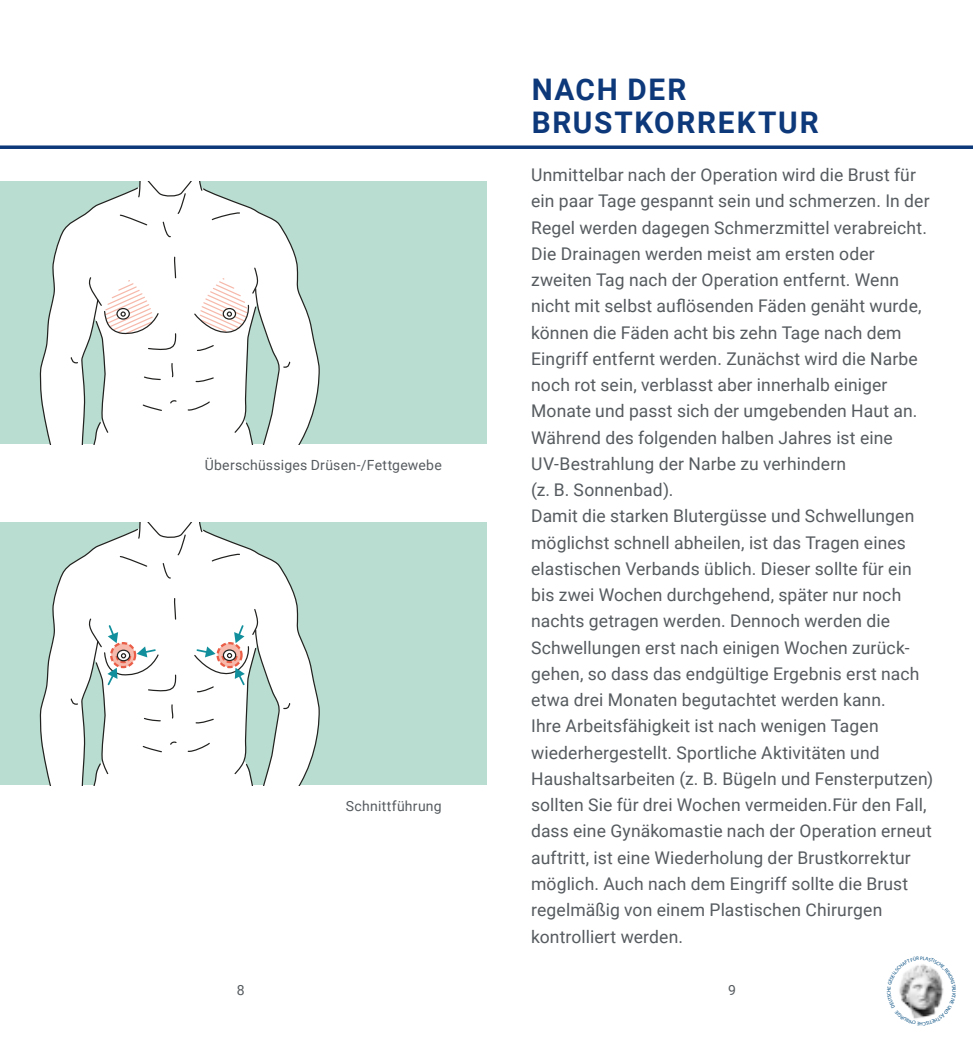
<style>
.page{position:relative;width:973px;height:1042px;background:#fff}
.page>*{position:absolute;margin:0;border:0;box-sizing:border-box;transform-origin:0 0}
.t1{font:700 29.75px/33.2px "Roboto";letter-spacing:.06em;color:#0d387a}
.t2{font:17.5px/26.2px "Roboto";letter-spacing:.01em;color:#565b5f}
.t3{font:14px "Roboto";letter-spacing:.02em;color:#565b5f}
</style>
<div class="page">
<svg style="left:0;top:145px;width:972px;height:4px;fill:#0e397a"></svg>
<div style="left:0;top:522px;width:486px;height:263px;background:#b9ddd0"></div>
<svg style="left:39px;top:522px;width:281px;height:263px"></svg>
<div style="left:0;top:181px;width:486px;height:263px;background:#b9ddd0"></div>
<svg style="left:39px;top:181px;width:281px;height:263px"></svg>
<svg style="left:899px;top:964px;width:45px;height:55px"></svg>
<p class="t3" style="left:205px;top:455px;width:238px">Überschüssiges Drüsen-/Fettgewebe</p>
<p class="t3" style="left:346px;top:796px;width:97px">Schnittführung</p>
<h1 class="t1" style="left:531px;top:72px;width:288px">NACH DER<br>BRUSTKORREKTUR</h1>
<p class="t2" style="left:531px;top:161px;width:403px">Unmittelbar nach der Operation wird die Brust für ein paar Tage gespannt sein und schmerzen. In der Regel werden dagegen Schmerzmittel verabreicht.<br>Die Drainagen werden meist am ersten oder zweiten Tag nach der Operation entfernt. Wenn nicht mit selbst auflösenden Fäden genäht wurde, können die Fäden acht bis zehn Tage nach dem Eingriff entfernt werden. Zunächst wird die Narbe noch rot sein, verblasst aber innerhalb einiger Monate und passt sich der umgebenden Haut an.<br>Während des folgenden halben Jahres ist eine UV-Bestrahlung der Narbe zu verhindern<br>(z. B. Sonnenbad).<br>Damit die starken Blutergüsse und Schwellungen möglichst schnell abheilen, ist das Tragen eines elastischen Verbands üblich. Dieser sollte für ein bis zwei Wochen durchgehend, später nur noch nachts getragen werden. Dennoch werden die Schwellungen erst nach einigen Wochen zurück&shy;gehen, so dass das endgültige Ergebnis erst nach etwa drei Monaten begutachtet werden kann.<br>Ihre Arbeitsfähigkeit ist nach wenigen Tagen wiederhergestellt. Sportliche Aktivitäten und Haushaltsarbeiten (z. B. Bügeln und Fensterputzen) sollten Sie für drei Wochen vermeiden.Für den Fall, dass eine Gynäkomastie nach der Operation erneut auftritt, ist eine Wiederholung der Brustkorrektur möglich. Auch nach dem Eingriff sollte die Brust regelmäßig von einem Plastischen Chirurgen kontrolliert werden.</p>
<p class="t3" style="left:237px;top:980px;width:9px">8</p>
<p class="t3" style="left:728px;top:980px;width:9px">9</p>
</div>
